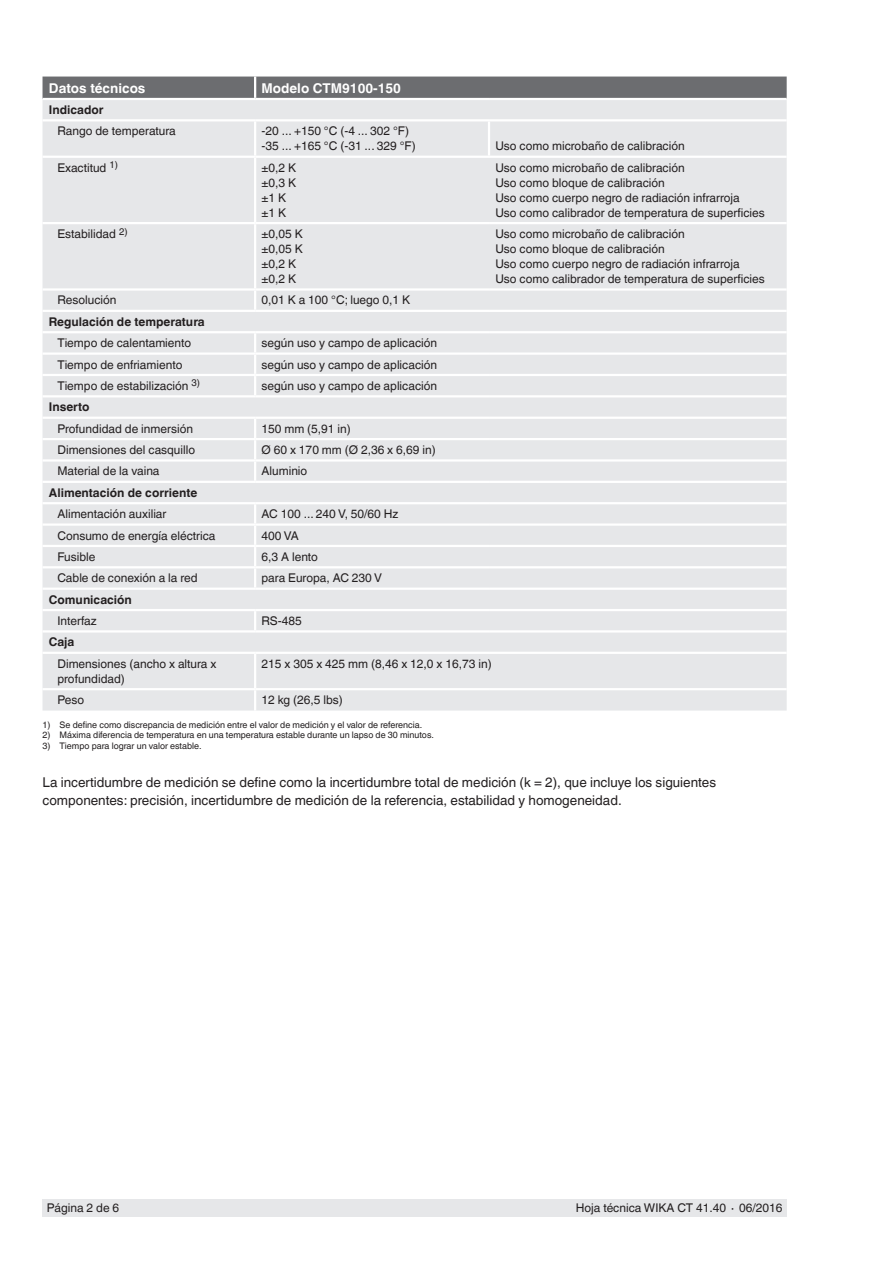
<style>
.page{position:relative;width:893px;height:1263px;background:#fff}
.page>*{position:absolute;margin:0;border:0;box-sizing:border-box;transform-origin:0 0}
.t1{font:13.5px/18px "Helvetica World";color:#231f20}
.t2{font:700 13.5px "Helvetica World";color:#fff}
.t3{font:12px/15px "Helvetica World";color:#231f20}
.t4{font:700 12px "Helvetica World";color:#231f20}
.t5{font:9px "Helvetica World";color:#231f20}
</style>
<div class="page">
<div style="left:43px;top:1199px;width:744px;height:17px;background:#e6e7e9"></div>
<div style="left:43px;top:77px;width:744px;height:21px;background:#6c6d70"></div>
<div style="left:43px;top:100px;width:744px;height:610px;background:#e6e7e9"></div>
<hr style="left:254px;top:77px;width:2px;height:21px;background:#fff">
<hr style="left:43px;top:119px;width:212px;height:2px;background:#fff">
<hr style="left:255px;top:119px;width:234px;height:2px;background:#fff">
<hr style="left:254px;top:121px;width:2px;height:35px;background:#fff">
<hr style="left:489px;top:119px;width:298px;height:2px;background:#fff">
<hr style="left:488px;top:121px;width:2px;height:35px;background:#fff">
<hr style="left:43px;top:156px;width:212px;height:2px;background:#fff">
<hr style="left:255px;top:156px;width:234px;height:2px;background:#fff">
<hr style="left:254px;top:158px;width:2px;height:64px;background:#fff">
<hr style="left:489px;top:156px;width:298px;height:2px;background:#fff">
<hr style="left:43px;top:222px;width:212px;height:2px;background:#fff">
<hr style="left:255px;top:222px;width:234px;height:2px;background:#fff">
<hr style="left:254px;top:224px;width:2px;height:64px;background:#fff">
<hr style="left:489px;top:222px;width:298px;height:2px;background:#fff">
<hr style="left:43px;top:288px;width:212px;height:3px;background:#fff">
<hr style="left:255px;top:288px;width:234px;height:3px;background:#fff">
<svg style="left:254px;top:291px;width:2px;height:19px"></svg>
<hr style="left:489px;top:288px;width:298px;height:3px;background:#fff">
<hr style="left:43px;top:310px;width:212px;height:2px;background:#fff">
<hr style="left:255px;top:310px;width:234px;height:2px;background:#fff">
<hr style="left:489px;top:310px;width:298px;height:2px;background:#fff">
<hr style="left:43px;top:331px;width:212px;height:2px;background:#fff">
<hr style="left:255px;top:331px;width:234px;height:2px;background:#fff">
<hr style="left:489px;top:331px;width:298px;height:2px;background:#fff">
<hr style="left:43px;top:352px;width:212px;height:3px;background:#fff">
<hr style="left:255px;top:352px;width:234px;height:3px;background:#fff">
<hr style="left:489px;top:352px;width:298px;height:3px;background:#fff">
<hr style="left:43px;top:374px;width:212px;height:2px;background:#fff">
<hr style="left:255px;top:374px;width:234px;height:2px;background:#fff">
<svg style="left:254px;top:333px;width:2px;height:62px"></svg>
<hr style="left:489px;top:374px;width:298px;height:2px;background:#fff">
<hr style="left:43px;top:395px;width:212px;height:2px;background:#fff">
<hr style="left:255px;top:395px;width:234px;height:2px;background:#fff">
<hr style="left:489px;top:395px;width:298px;height:2px;background:#fff">
<hr style="left:43px;top:417px;width:212px;height:2px;background:#fff">
<hr style="left:255px;top:417px;width:234px;height:2px;background:#fff">
<hr style="left:489px;top:417px;width:298px;height:2px;background:#fff">
<hr style="left:43px;top:438px;width:212px;height:2px;background:#fff">
<hr style="left:255px;top:438px;width:234px;height:2px;background:#fff">
<hr style="left:489px;top:438px;width:298px;height:2px;background:#fff">
<hr style="left:43px;top:459px;width:212px;height:3px;background:#fff">
<hr style="left:255px;top:459px;width:234px;height:3px;background:#fff">
<svg style="left:254px;top:419px;width:2px;height:62px"></svg>
<hr style="left:489px;top:459px;width:298px;height:3px;background:#fff">
<hr style="left:43px;top:481px;width:212px;height:2px;background:#fff">
<hr style="left:255px;top:481px;width:234px;height:2px;background:#fff">
<hr style="left:489px;top:481px;width:298px;height:2px;background:#fff">
<hr style="left:43px;top:502px;width:212px;height:2px;background:#fff">
<hr style="left:255px;top:502px;width:234px;height:2px;background:#fff">
<hr style="left:489px;top:502px;width:298px;height:2px;background:#fff">
<hr style="left:43px;top:523px;width:212px;height:3px;background:#fff">
<hr style="left:255px;top:523px;width:234px;height:3px;background:#fff">
<hr style="left:489px;top:523px;width:298px;height:3px;background:#fff">
<hr style="left:254px;top:568px;width:2px;height:20px;background:#fff">
<hr style="left:43px;top:588px;width:212px;height:2px;background:#fff">
<hr style="left:255px;top:588px;width:234px;height:2px;background:#fff">
<hr style="left:489px;top:588px;width:298px;height:2px;background:#fff">
<hr style="left:43px;top:609px;width:212px;height:2px;background:#fff">
<hr style="left:255px;top:609px;width:234px;height:2px;background:#fff">
<svg style="left:254px;top:611px;width:2px;height:19px"></svg>
<hr style="left:489px;top:609px;width:298px;height:2px;background:#fff">
<hr style="left:43px;top:630px;width:212px;height:2px;background:#fff">
<hr style="left:255px;top:630px;width:234px;height:2px;background:#fff">
<hr style="left:489px;top:630px;width:298px;height:2px;background:#fff">
<hr style="left:43px;top:652px;width:212px;height:2px;background:#fff">
<hr style="left:255px;top:652px;width:234px;height:2px;background:#fff">
<hr style="left:254px;top:654px;width:2px;height:34px;background:#fff">
<hr style="left:489px;top:652px;width:298px;height:2px;background:#fff">
<hr style="left:43px;top:688px;width:212px;height:2px;background:#fff">
<hr style="left:255px;top:688px;width:234px;height:2px;background:#fff">
<hr style="left:254px;top:690px;width:2px;height:20px;background:#fff">
<hr style="left:489px;top:688px;width:298px;height:2px;background:#fff">
<hr style="left:43px;top:545px;width:212px;height:2px;background:#fff">
<hr style="left:255px;top:545px;width:234px;height:2px;background:#fff">
<svg style="left:254px;top:504px;width:2px;height:62px"></svg>
<hr style="left:489px;top:545px;width:298px;height:2px;background:#fff">
<hr style="left:43px;top:566px;width:212px;height:2px;background:#fff">
<hr style="left:255px;top:566px;width:234px;height:2px;background:#fff">
<hr style="left:489px;top:566px;width:298px;height:2px;background:#fff">
<p class="t2" style="left:49px;top:80px;width:98px">Datos técnicos</p>
<p class="t2" style="left:261px;top:80px;width:141px">Modelo CTM9100-150</p>
<p class="t4" style="left:49px;top:103px;width:56px">Indicador</p>
<p class="t3" style="left:57px;top:124px;width:120px">Rango de temperatura</p>
<p class="t3" style="left:262px;top:124px;width:156px">-20 ... +150 °C (-4 ... 302 °F) -35 ... +165 °C (-31 ... 329 °F)</p>
<p class="t3" style="left:495px;top:139px;width:191px">Uso como microbaño de calibración</p>
<p class="t3" style="left:57px;top:160px;width:62px">Exactitud <sup>1)</sup></p>
<p class="t3" style="left:261px;top:160px;width:36px">±0,2 K ±0,3 K ±1 K ±1 K</p>
<p class="t3" style="left:495px;top:160px;width:271px">Uso como microbaño de calibración<br>Uso como bloque de calibración<br>Uso como cuerpo negro de radiación infrarroja<br>Uso como calibrador de temperatura de superficies</p>
<p class="t3" style="left:57px;top:226px;width:72px">Estabilidad <sup>2)</sup></p>
<p class="t3" style="left:261px;top:226px;width:43px">±0,05 K ±0,05 K ±0,2 K ±0,2 K</p>
<p class="t3" style="left:495px;top:226px;width:271px">Uso como microbaño de calibración<br>Uso como bloque de calibración<br>Uso como cuerpo negro de radiación infrarroja<br>Uso como calibrador de temperatura de superficies</p>
<p class="t3" style="left:57px;top:293px;width:61px">Resolución</p>
<p class="t3" style="left:261px;top:293px;width:150px">0,01 K a 100 °C; luego 0,1 K</p>
<p class="t4" style="left:49px;top:315px;width:157px">Regulación de temperatura</p>
<p class="t3" style="left:57px;top:336px;width:135px">Tiempo de calentamiento</p>
<p class="t3" style="left:261px;top:336px;width:177px">según uso y campo de aplicación</p>
<p class="t3" style="left:57px;top:357px;width:127px">Tiempo de enfriamiento</p>
<p class="t3" style="left:261px;top:357px;width:177px">según uso y campo de aplicación</p>
<p class="t3" style="left:57px;top:378px;width:144px">Tiempo de estabilización <sup>3)</sup></p>
<p class="t3" style="left:261px;top:378px;width:177px">según uso y campo de aplicación</p>
<p class="t4" style="left:49px;top:400px;width:42px">Inserto</p>
<p class="t3" style="left:57px;top:421px;width:137px">Profundidad de inmersión</p>
<p class="t3" style="left:261px;top:421px;width:91px">150 mm (5,91 in)</p>
<p class="t3" style="left:57px;top:442px;width:139px">Dimensiones del casquillo</p>
<p class="t3" style="left:261px;top:442px;width:176px">Ø 60 x 170 mm (Ø 2,36 x 6,69 in)</p>
<p class="t3" style="left:57px;top:464px;width:104px">Material de la vaina</p>
<p class="t3" style="left:261px;top:464px;width:47px">Aluminio</p>
<p class="t4" style="left:49px;top:486px;width:150px">Alimentación de corriente</p>
<p class="t3" style="left:57px;top:507px;width:111px">Alimentación auxiliar</p>
<p class="t3" style="left:261px;top:507px;width:139px">AC 100 ... 240 V, 50/60 Hz</p>
<p class="t3" style="left:57px;top:528px;width:160px">Consumo de energía eléctrica</p>
<p class="t3" style="left:261px;top:528px;width:39px">400 VA</p>
<p class="t3" style="left:57px;top:549px;width:40px">Fusible</p>
<p class="t3" style="left:261px;top:549px;width:58px">6,3 A lento</p>
<p class="t3" style="left:57px;top:571px;width:142px">Cable de conexión a la red</p>
<p class="t3" style="left:261px;top:571px;width:122px">para Europa, AC 230 V</p>
<p class="t4" style="left:49px;top:592px;width:85px">Comunicación</p>
<p class="t3" style="left:57px;top:613px;width:41px">Interfaz</p>
<p class="t3" style="left:261px;top:613px;width:42px">RS-485</p>
<p class="t4" style="left:49px;top:635px;width:27px">Caja</p>
<p class="t3" style="left:57px;top:656px;width:161px">Dimensiones (ancho x altura x profundidad)</p>
<p class="t3" style="left:261px;top:656px;width:232px">215 x 305 x 425 mm (8,46 x 12,0 x 16,73 in)</p>
<p class="t3" style="left:57px;top:692px;width:28px">Peso</p>
<p class="t3" style="left:261px;top:692px;width:83px">12 kg (26,5 lbs)</p>
<p class="t5" style="left:43px;top:719px;width:381px">1) Se define como discrepancia de medición entre el valor de medición y el valor de referencia.</p>
<p class="t5" style="left:43px;top:730px;width:393px">2) Máxima diferencia de temperatura en una temperatura estable durante un lapso de 30 minutos.</p>
<p class="t5" style="left:43px;top:741px;width:160px">3) Tiempo para lograr un valor estable.</p>
<p class="t1" style="left:43px;top:774px;width:675px">La incertidumbre de medición se define como la incertidumbre total de medición (k = 2), que incluye los siguientes componentes: precisión, incertidumbre de medición de la referencia, estabilidad y homogeneidad.</p>
<p class="t3" style="left:47px;top:1200px;width:74px">Página 2 de 6</p>
<p class="t3" style="left:576px;top:1200px;width:208px">Hoja técnica WIKA CT 41.40 ∙ 06/2016</p>
</div>
